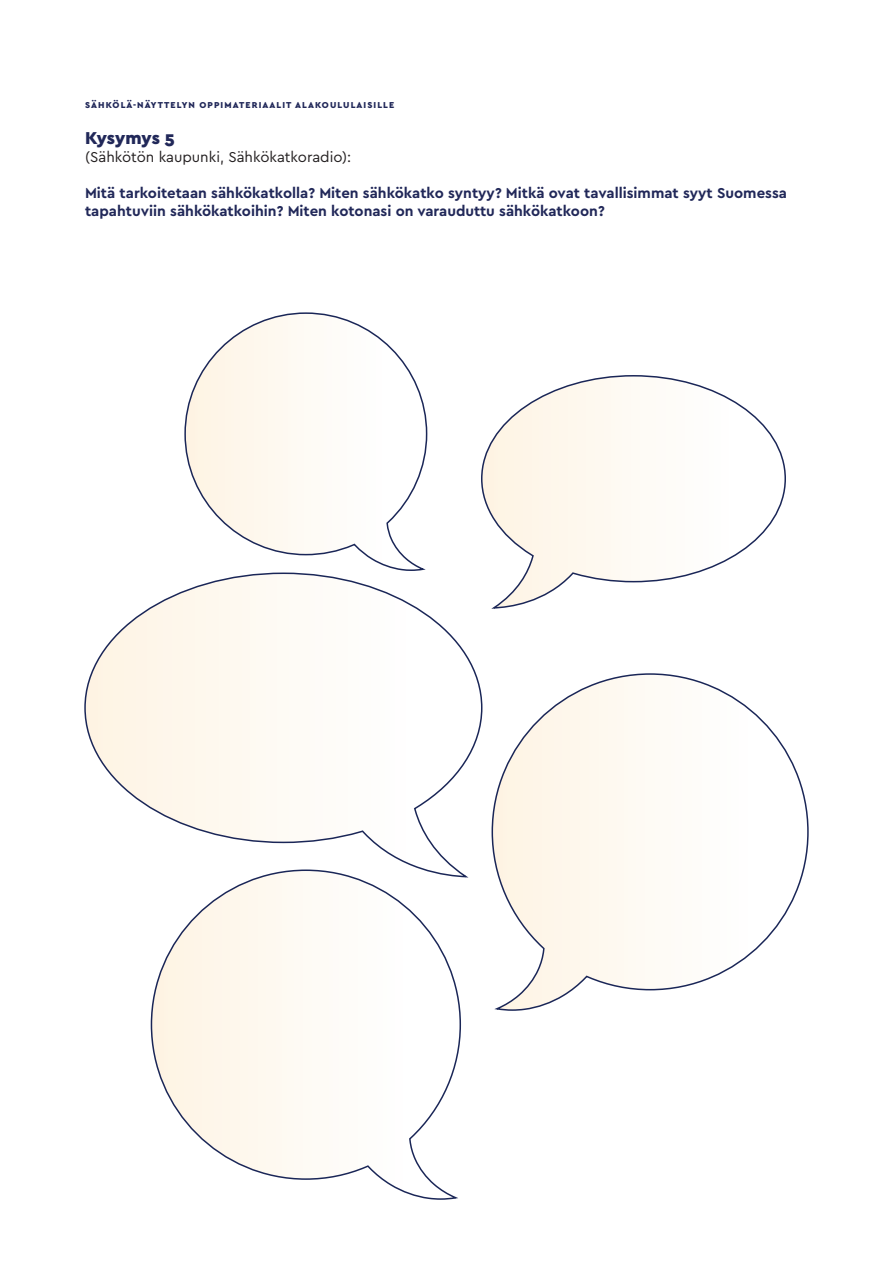
<style>
.page{position:relative;width:893px;height:1263px;background:#fff}
.page>*{position:absolute;margin:0;border:0;box-sizing:border-box;transform-origin:0 0}
.t1{font:900 18px "Cera PRO";letter-spacing:-.01em;color:#212859}
.t2{font:700 15px/18px "Cera PRO";color:#212859}
.t3{font:15px "Cera PRO";color:#231f20}
.t4{font:900 9px "Cera PRO";letter-spacing:.12em;color:#212859}
</style>
<div class="page">
<svg style="left:481px;top:375px;width:305px;height:234px"></svg>
<svg style="left:184px;top:312px;width:244px;height:259px"></svg>
<svg style="left:150px;top:879px;width:311px;height:321px"></svg>
<svg style="left:84px;top:572px;width:399px;height:307px"></svg>
<svg style="left:491px;top:673px;width:318px;height:338px"></svg>
<p class="t4" style="left:85px;top:99px;width:311px">SÄHKÖLÄ-NÄYTTELYN OPPIMATERIAALIT ALAKOULULAISILLE</p>
<p class="t1" style="left:85px;top:126px;width:91px">Kysymys 5</p>
<p class="t3" style="left:85px;top:147px;width:268px">(Sähkötön kaupunki, Sähkökatkoradio):</p>
<p class="t2" style="left:85px;top:183px;width:703px">Mitä tarkoitetaan sähkökatkolla? Miten sähkökatko syntyy? Mitkä ovat tavallisimmat syyt Suomessa tapahtuviin sähkökatkoihin? Miten kotonasi on varauduttu sähkökatkoon?</p>
</div>
